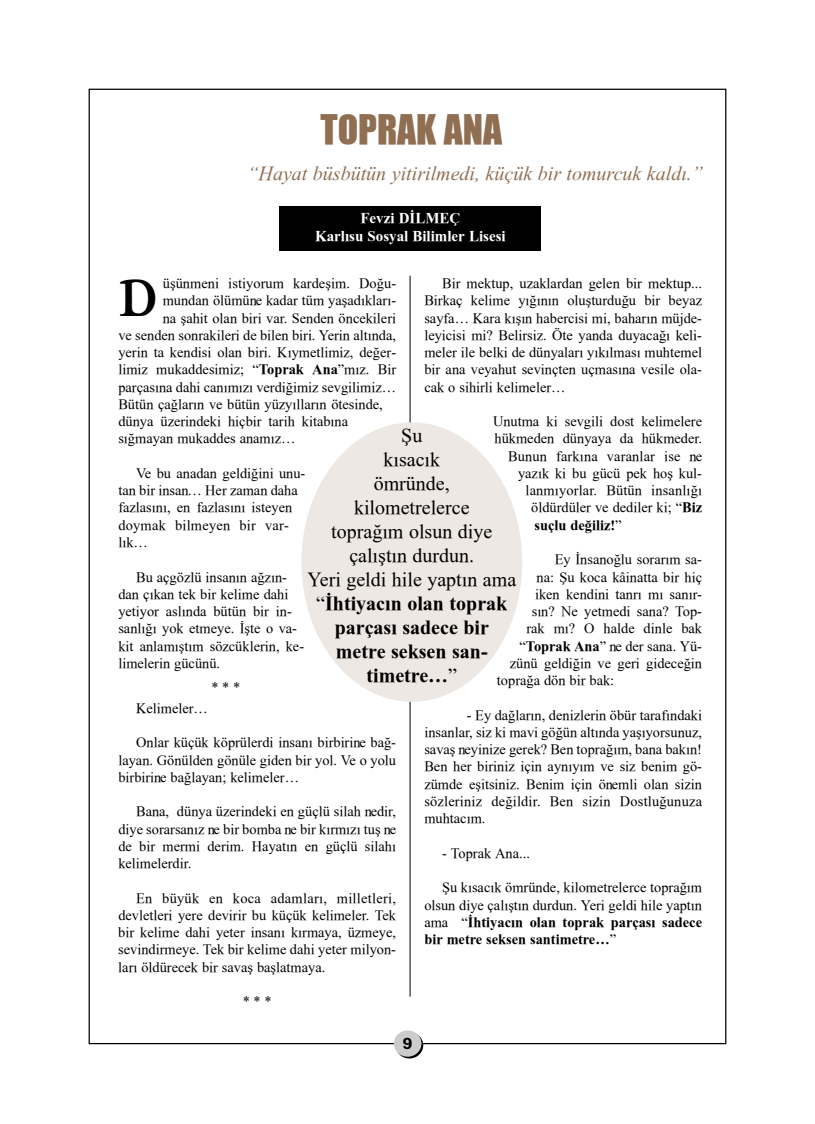
<style>
.page{position:relative;width:815px;height:1124px;background:#fff}
.page>*{position:absolute;margin:0;border:0;box-sizing:border-box;transform-origin:0 0}
.t1{font:700 55.75px "Garamond";color:#000;scale:.88 1}
.t2{font:37.5px "TR Impact";color:#906e52}
.t3{font:20px/24px "TR Times New Roman";color:#000;text-align:center}
.t4{font:italic 20px "TR Times New Roman";color:#906e52}
.t5{font:700 16.25px "Rockwell";color:#000;scale:1.15 1}
.t6{font:700 15px/18px "TR Times New Roman";color:#fff;text-align:center}
.t7{font:14.38px/17.2px "TR Times New Roman";color:#000;text-align:justify}
.t8{font:700 14.38px "TR Times New Roman";color:#000}
.s1{font-weight:700}
.s2{font-weight:400}
</style>
<div class="page">
<svg style="left:396px;top:1032px;width:27px;height:26px"></svg>
<div style="left:394px;top:1030px;width:27px;height:26px;background:#ccc;border-radius:50%"></div>
<hr style="left:410px;top:276px;width:1px;height:720px;background:#000">
<div style="left:280px;top:206px;width:261px;height:44px;background:#000"></div>
<div style="left:301px;top:422px;width:221px;height:279px;background:#ede8e3;border-radius:50%"></div>
<h2 class="t2" style="left:320px;top:106px;width:183px">TOPRAK ANA</h2>
<h3 class="t4" style="left:247px;top:162px;width:457px">“Hayat büsbütün yitirilmedi, küçük bir tomurcuk kaldý.”</h3>
<p class="t6" style="left:315px;top:209px;width:192px">Fevzi DÝLMEÇ<br>Karlýsu Sosyal Bilimler Lisesi</p>
<p class="t7" style="left:163px;top:274px;width:235px">üþünmeni istiyorum kardeþim. Doðu-</p>
<p class="t7" style="left:163px;top:292px;width:235px">mundan ölümüne kadar tüm yaþadýklarý-</p>
<p class="t7" style="left:163px;top:309px;width:235px">na þahit olan biri var. Senden öncekileri</p>
<p class="t7" style="left:118px;top:326px;width:279px">ve senden sonrakileri de bilen biri. Yerin altýnda,</p>
<p class="t7" style="left:118px;top:343px;width:279px">yerin ta kendisi olan biri. Kýymetlimiz, deðer-</p>
<p class="t7" style="left:118px;top:361px;width:279px">limiz mukaddesimiz; “<span class="s1">Toprak Ana</span>”mýz. Bir</p>
<p class="t7" style="left:118px;top:378px;width:279px">parçasýna dahi canýmýzý verdiðimiz sevgilimiz…</p>
<p class="t7" style="left:118px;top:395px;width:266px">Bütün çaðlarýn ve bütün yüzyýllarýn ötesinde,</p>
<p class="t7" style="left:118px;top:412px;width:231px">dünya üzerindeki hiçbir tarih kitabýna</p>
<p class="t7" style="left:118px;top:430px;width:179px">sýðmayan mukaddes anamýz…</p>
<p class="t7" style="left:118px;top:464px;width:189px;text-align:left;text-indent:18px">Ve bu anadan geldiðini unu&shy;tan bir insan… Her zaman daha fazlasýný, en fazlasýný isteyen doymak bilmeyen bir var&shy;lýk…</p>
<p class="t7" style="left:118px;top:568px;width:187px;text-align:left;text-indent:18px">Bu açgözlü insanýn aðzýn&shy;dan çýkan tek bir kelime dahi yetiyor aslýnda bütün bir in&shy;sanlýðý yok etmeye. Ýþte o va&shy;kit anlamýþtým sözcüklerin, ke&shy;limelerin gücünü.</p>
<p class="t7" style="left:211px;top:678px;width:30px">***</p>
<p class="t7" style="left:136px;top:699px;width:73px">Kelimeler…</p>
<p class="t7" style="left:118px;top:733px;width:279px;text-indent:18px">Onlar küçük köprülerdi insaný birbirine bað&shy;layan. Gönülden gönüle giden bir yol. Ve o yolu birbirine baðlayan; kelimeler…</p>
<p class="t7" style="left:118px;top:802px;width:279px;text-indent:18px">Bana, dünya üzerindeki en güçlü silah nedir, diye sorarsanýz ne bir bomba ne bir kýrmýzý tuþ ne de bir mermi derim. Hayatýn en güçlü silahý kelimelerdir.</p>
<p class="t7" style="left:118px;top:889px;width:279px;text-indent:18px">En büyük en koca adamlarý, milletleri, devletleri yere devirir bu küçük kelimeler. Tek bir kelime dahi yeter insaný kýrmaya, üzmeye, sevindirmeye. Tek bir kelime dahi yeter milyon&shy;larý öldürecek bir savaþ baþlatmaya.</p>
<p class="t7" style="left:243px;top:992px;width:30px">***</p>
<p class="t7" style="left:424px;top:274px;width:279px;text-indent:18px">Bir mektup, uzaklardan gelen bir mektup...<br>Birkaç kelime yýðýnýn oluþturduðu bir beyaz sayfa… Kara kýþýn habercisi mi, baharýn müjde&shy;leyicisi mi? Belirsiz. Öte yanda duyacaðý keli&shy;meler ile belki de dünyalarý yýkýlmasý muhtemel bir ana veyahut sevinçten uçmasýna vesile ola&shy;cak o sihirli kelimeler…</p>
<p class="t7" style="left:493px;top:412px;width:211px">Unutma ki sevgili dost kelimelere</p>
<p class="t7" style="left:495px;top:430px;width:209px">hükmeden dünyaya da hükmeder.</p>
<p class="t7" style="left:508px;top:447px;width:196px">Bunun farkýna varanlar ise ne</p>
<p class="t7" style="left:518px;top:464px;width:185px">yazýk ki bu gücü pek hoþ kul-</p>
<p class="t7" style="left:526px;top:481px;width:178px">lanmýyorlar. Bütün insanlýðý</p>
<p class="t7" style="left:531px;top:499px;width:172px">öldürdüler ve dediler ki; “<span class="s1">Biz</span></p>
<p class="t8" style="left:535px;top:517px;width:89px">suçlu deðiliz!<span class="s2">”</span></p>
<p class="t7" style="left:555px;top:550px;width:149px">Ey Ýnsanoðlu sorarým sa-</p>
<p class="t7" style="left:537px;top:568px;width:167px">na: Þu koca kâinatta bir hiç</p>
<p class="t7" style="left:535px;top:585px;width:168px">iken kendini tanrý mý sanýr-</p>
<p class="t7" style="left:532px;top:602px;width:172px">sýn? Ne yetmedi sana? Top-</p>
<p class="t7" style="left:526px;top:619px;width:177px">rak mý? O halde dinle bak</p>
<p class="t7" style="left:519px;top:637px;width:184px">“<span class="s1">Toprak Ana</span>” ne der sana. Yü-</p>
<p class="t7" style="left:510px;top:654px;width:194px">zünü geldiðin ve geri gideceðin</p>
<p class="t7" style="left:497px;top:671px;width:119px">topraða dön bir bak:</p>
<p class="t7" style="left:424px;top:706px;width:279px;text-indent:43px">- Ey daðlarýn, denizlerin öbür tarafýndaki insanlar, siz ki mavi göðün altýnda yaþýyorsunuz, savaþ neyinize gerek? Ben topraðým, bana bakýn!<br>Ben her biriniz için aynýyým ve siz benim gö&shy;zümde eþitsiniz. Benim için önemli olan sizin sözleriniz deðildir. Ben sizin Dostluðunuza muhtacým.</p>
<p class="t7" style="left:442px;top:844px;width:89px">- Toprak Ana...</p>
<p class="t7" style="left:424px;top:878px;width:279px;text-indent:18px">Þu kýsacýk ömründe, kilometrelerce topraðým olsun diye çalýþtýn durdun. Yeri geldi hile yaptýn ama “<span class="s1">Ýhtiyacýn olan toprak parçasý sadece bir metre seksen santimetre…</span>”</p>
<h1 class="t1" style="left:119px;top:268px;width:45px">D</h1>
<h3 class="t3" style="left:307px;top:423px;width:210px">Þu<br>kýsacýk<br>ömründe,<br>kilometrelerce<br>topraðým olsun diye çalýþtýn durdun.<br>Yeri geldi hile yaptýn ama “<span class="s1">Ýhtiyacýn olan toprak parçasý sadece bir metre seksen san&shy;timetre…</span>”</h3>
<p class="t5" style="left:402px;top:1033px;width:10px">9</p>
</div>
